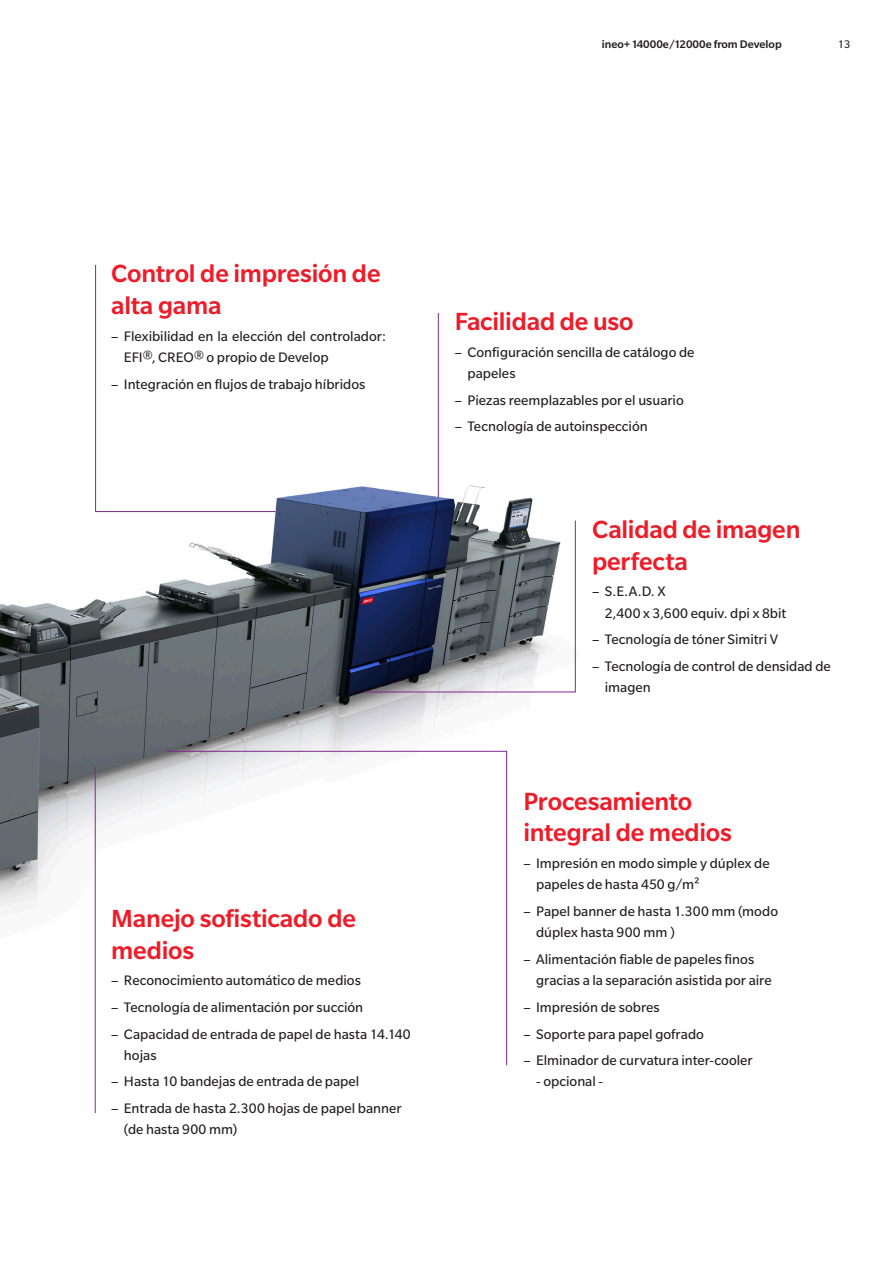
<style>
.page{position:relative;width:893px;height:1263px;background:#fff}
.page>*{position:absolute;margin:0;border:0;box-sizing:border-box;transform-origin:0 0}
.DEV_Brochure_Subhead{font:500 27px/32px "Slate Pro";letter-spacing:-.005em;color:#ee1c28}
.Brochure_List_Reg_10{font:15px/21.3px "Slate Pro";color:#231f20}
.t1{font:500 12px "Slate Pro";color:#231f20}
.t2{font:12px "Slate Pro";color:#231f20}
</style>
<div class="page">
<img style="left:0;top:417px;width:533px;height:666px">
<hr style="left:95px;top:767px;width:1px;height:346px;background:#802990">
<svg style="left:166px;top:750px;width:341px;height:316px"></svg>
<svg style="left:364px;top:520px;width:212px;height:173px"></svg>
<svg style="left:95px;top:264px;width:181px;height:248px"></svg>
<hr style="left:438px;top:313px;width:1px;height:185px;background:#802990">
<p class="t1" style="left:602px;top:38px;width:181px">ineo+ 14000e/12000e from Develop</p>
<p class="t2" style="left:838px;top:38px;width:14px">13</p>
<p class="DEV_Brochure_Subhead" style="left:111px;top:257px;width:271px">Control de impresión de alta gama</p>
<p class="Brochure_List_Reg_10" style="left:124px;top:325px;width:263px;text-indent:-13px">– Flexibilidad en la elección del controlador:<br>EFI®, CREO® o propio de Develop</p>
<p class="Brochure_List_Reg_10" style="left:111px;top:373px;width:256px">– Integración en flujos de trabajo híbridos</p>
<p class="DEV_Brochure_Subhead" style="left:111px;top:902px;width:246px">Manejo sofisticado de medios</p>
<p class="Brochure_List_Reg_10" style="left:111px;top:970px;width:251px">– Reconocimiento automático de medios</p>
<p class="Brochure_List_Reg_10" style="left:111px;top:996px;width:254px">– Tecnología de alimentación por succión</p>
<p class="Brochure_List_Reg_10" style="left:124px;top:1023px;width:288px;text-indent:-13px">– Capacidad de entrada de papel de hasta 14.140 hojas</p>
<p class="Brochure_List_Reg_10" style="left:111px;top:1071px;width:250px">– Hasta 10 bandejas de entrada de papel</p>
<p class="Brochure_List_Reg_10" style="left:124px;top:1097px;width:279px;text-indent:-13px">– Entrada de hasta 2.300 hojas de papel banner (de hasta 900 mm)</p>
<p class="DEV_Brochure_Subhead" style="left:455px;top:305px;width:181px">Facilidad de uso</p>
<p class="Brochure_List_Reg_10" style="left:467px;top:341px;width:229px;text-indent:-13px">– Configuración sencilla de catálogo de papeles</p>
<p class="Brochure_List_Reg_10" style="left:455px;top:389px;width:231px">– Piezas reemplazables por el usuario</p>
<p class="Brochure_List_Reg_10" style="left:455px;top:416px;width:195px">– Tecnología de autoinspección</p>
<p class="DEV_Brochure_Subhead" style="left:592px;top:513px;width:210px">Calidad de imagen perfecta</p>
<p class="Brochure_List_Reg_10" style="left:605px;top:581px;width:183px;text-indent:-13px">– S.E.A.D. X<br>2,400 x 3,600 equiv. dpi x 8bit</p>
<p class="Brochure_List_Reg_10" style="left:592px;top:629px;width:188px">– Tecnología de tóner Simitri V</p>
<p class="Brochure_List_Reg_10" style="left:605px;top:655px;width:228px;text-indent:-13px">– Tecnología de control de densidad de imagen</p>
<p class="DEV_Brochure_Subhead" style="left:523px;top:785px;width:210px">Procesamiento integral de medios</p>
<p class="Brochure_List_Reg_10" style="left:536px;top:852px;width:235px;text-indent:-13px">– Impresión en modo simple y dúplex de papeles de hasta 450 g/m²</p>
<p class="Brochure_List_Reg_10" style="left:536px;top:900px;width:243px;text-indent:-13px">– Papel banner de hasta 1.300 mm (modo dúplex hasta 900 mm )</p>
<p class="Brochure_List_Reg_10" style="left:536px;top:948px;width:237px;text-indent:-13px">– Alimentación fiable de papeles finos gracias a la separación asistida por aire</p>
<p class="Brochure_List_Reg_10" style="left:523px;top:996px;width:138px">– Impresión de sobres</p>
<p class="Brochure_List_Reg_10" style="left:523px;top:1023px;width:182px">– Soporte para papel gofrado</p>
<p class="Brochure_List_Reg_10" style="left:523px;top:1050px;width:231px">– Elminador de curvatura inter-cooler</p>
<p class="Brochure_List_Reg_10" style="left:536px;top:1071px;width:68px">- opcional -</p>
</div>
